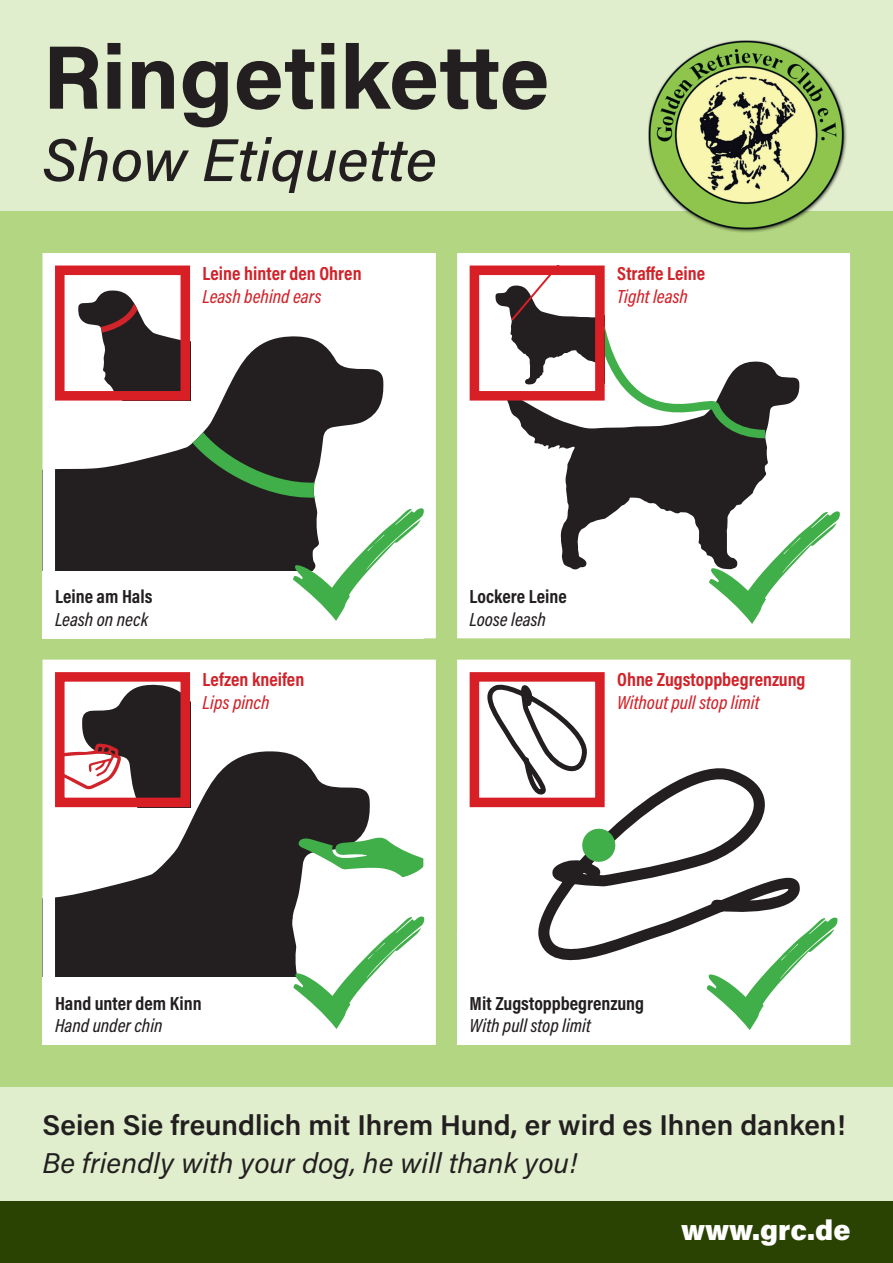
<style>
.page{position:relative;width:893px;height:1263px;background:#b2d681}
.page>*{position:absolute;margin:0;border:0;box-sizing:border-box;transform-origin:0 0}
.t1{font:700 90px "Acumin Pro";color:#231f20}
.t2{font:italic 500 60px "Acumin Pro";color:#231f20}
.t3{font:600 28.5px "Acumin Pro";color:#231f20}
.t4{font:italic 28.5px "Acumin Pro";color:#231f20}
.t5{font:900 28.5px "Acumin Pro";letter-spacing:-.005em;color:#fff}
.t6{font:700 19.05px "Acumin Pro Cond";color:#d1232a}
.t7{font:700 19.05px "Acumin Pro Cond";color:#231f20}
.t8{font:italic 500 19.05px "Acumin Pro Cond";color:#d1232a}
.t9{font:italic 500 19.05px "Acumin Pro Cond";color:#231f20}
</style>
<div class="page">
<div style="left:457px;top:660px;width:393px;height:385px;background:#fff"></div>
<svg style="left:487px;top:684px;width:100px;height:77px"></svg>
<div style="left:470px;top:672px;width:135px;height:135px;border:10px solid #d91f26"></div>
<svg style="left:523px;top:756px;width:277px;height:205px"></svg>
<svg style="left:580px;top:827px;width:37px;height:37px"></svg>
<svg style="left:707px;top:917px;width:130px;height:113px"></svg>
<div style="left:49px;top:666px;width:381px;height:373px;background:#fff"></div>
<svg style="left:57px;top:751px;width:313px;height:226px;fill:#231f20"></svg>
<svg style="left:299px;top:838px;width:123px;height:39px"></svg>
<div style="left:43px;top:660px;width:393px;height:385px;border:13px solid #fff"></div>
<div style="left:43px;top:977px;width:371px;height:68px;background:#fff"></div>
<svg style="left:66px;top:684px;width:113px;height:112px"></svg>
<div style="left:55px;top:672px;width:135px;height:135px;border:10px solid #d91f26"></div>
<svg style="left:293px;top:916px;width:131px;height:113px"></svg>
<div style="left:49px;top:259px;width:381px;height:373px;background:#fff"></div>
<svg style="left:57px;top:336px;width:327px;height:235px;fill:#231f20"></svg>
<svg style="left:178px;top:418px;width:165px;height:84px"></svg>
<div style="left:43px;top:253px;width:393px;height:385px;border:13px solid #fff"></div>
<div style="left:43px;top:571px;width:381px;height:67px;background:#fff"></div>
<div style="left:60px;top:270px;width:125px;height:126px;background:#fff"></div>
<svg style="left:78px;top:290px;width:101px;height:100px"></svg>
<div style="left:55px;top:265px;width:135px;height:136px;border:10px solid #d91f26"></div>
<svg style="left:293px;top:508px;width:131px;height:113px"></svg>
<div style="left:457px;top:253px;width:393px;height:385px;background:#fff"></div>
<svg style="left:560px;top:369px;width:240px;height:201px"></svg>
<svg style="left:495px;top:265px;width:278px;height:194px"></svg>
<div style="left:470px;top:265px;width:135px;height:136px;border:10px solid #d91f26"></div>
<svg style="left:709px;top:511px;width:131px;height:113px"></svg>
<div style="left:0;top:1087px;width:893px;height:145px;background:#e0eecd"></div>
<div style="left:0;top:1202px;width:893px;height:61px;background:#2a4303"></div>
<div style="left:0;top:0;width:893px;height:210px;background:#e0eecd"></div>
<img style="left:648px;top:40px;width:214px;height:193px">
<h1 class="t1" style="left:43px;top:14px;width:508px">Ringetikette</h1>
<h2 class="t2" style="left:43px;top:118px;width:396px">Show Etiquette</h2>
<p class="t6" style="left:203px;top:260px;width:161px">Leine hinter den Ohren</p>
<p class="t8" style="left:203px;top:283px;width:120px">Leash behind ears</p>
<p class="t6" style="left:617px;top:260px;width:90px">Straffe Leine</p>
<p class="t8" style="left:617px;top:283px;width:72px">Tight leash</p>
<p class="t7" style="left:55px;top:584px;width:99px">Leine am Hals</p>
<p class="t9" style="left:55px;top:607px;width:94px">Leash on neck</p>
<p class="t6" style="left:203px;top:667px;width:103px">Lefzen kneifen</p>
<p class="t8" style="left:203px;top:690px;width:68px">Lips pinch</p>
<p class="t7" style="left:470px;top:584px;width:99px">Lockere Leine</p>
<p class="t9" style="left:470px;top:607px;width:78px">Loose leash</p>
<p class="t6" style="left:617px;top:667px;width:190px">Ohne Zugstoppbegrenzung</p>
<p class="t8" style="left:617px;top:690px;width:144px">Without pull stop limit</p>
<p class="t7" style="left:55px;top:990px;width:148px">Hand unter dem Kinn</p>
<p class="t9" style="left:55px;top:1013px;width:109px">Hand under chin</p>
<p class="t7" style="left:470px;top:990px;width:176px">Mit Zugstoppbegrenzung</p>
<p class="t9" style="left:470px;top:1013px;width:123px">With pull stop limit</p>
<h3 class="t3" style="left:43px;top:1104px;width:805px">Seien Sie freundlich mit Ihrem Hund, er wird es Ihnen danken!</h3>
<h3 class="t4" style="left:43px;top:1143px;width:536px">Be friendly with your dog, he will thank you!</h3>
<h3 class="t5" style="left:681px;top:1209px;width:171px">www.grc.de</h3>
</div>
